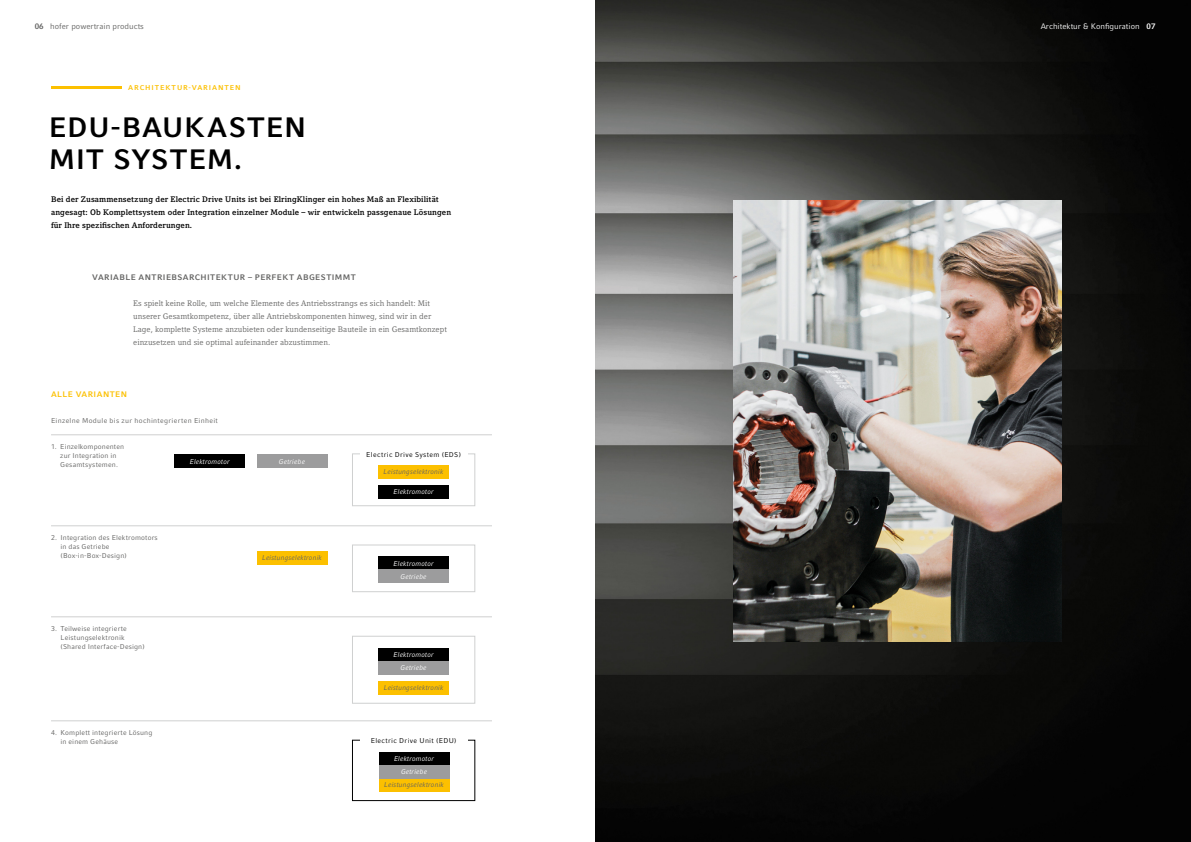
<style>
.page{position:relative;width:1191px;height:842px;background:#fff}
.page>*{position:absolute;margin:0;border:0;box-sizing:border-box;transform-origin:0 0}
.t1{font:700 28px/32px "Compatil Fact LT Pro";letter-spacing:.025em;color:#000}
.t2{font:8px/13px "Compatil Letter LT Pro";color:#626261}
.t3{font:700 8px/13px "Compatil Letter LT Pro";letter-spacing:.01em;color:#000}
.t4{font:700 8px "Compatil Fact LT Pro";letter-spacing:.055em;color:#626261}
.t5{font:8px "Compatil Fact LT Pro";color:#fff}
.t6{font:8px "Compatil Fact LT Pro";color:#626261}
.t7{font:700 8px "Compatil Fact LT Pro";letter-spacing:.06em;color:#fcc000}
.t8{font:7px/9px "Compatil Fact LT Pro";letter-spacing:.02em;color:#626261}
.t9{font:italic 7px/13px "Compatil Fact LT Pro";letter-spacing:.01em;color:#fff;text-align:center}
.t10{font:italic 7px "Compatil Fact LT Pro";letter-spacing:.01em;color:#626261}
.t11{font:7px "Compatil Fact LT Pro";letter-spacing:.045em;color:#000}
.t12{font:7px "Compatil Fact LT Pro";letter-spacing:.04em;color:#626261}
.t13{font:700 7px "Compatil Fact LT Pro";letter-spacing:.125em;color:#fcc000}
.s1{font-weight:700}
</style>
<div class="page">
<img style="left:595px;top:0;width:596px;height:842px">
<div style="left:352px;top:740px;width:123px;height:61px;border:1px solid #000"></div>
<hr style="left:51px;top:86px;width:71px;height:3px;background:#fcc000">
<hr style="left:51px;top:526px;width:441px;height:1px;background:#cfd0d0">
<hr style="left:51px;top:435px;width:441px;height:1px;background:#cfd0d0">
<hr style="left:51px;top:617px;width:441px;height:1px;background:#cfd0d0">
<hr style="left:51px;top:721px;width:441px;height:1px;background:#cfd0d0">
<div style="left:352px;top:453px;width:123px;height:53px;border:1px solid #cfd0d0"></div>
<div style="left:352px;top:636px;width:123px;height:68px;border:1px solid #cfd0d0"></div>
<div style="left:174px;top:454px;width:71px;height:13px;background:#000"></div>
<div style="left:257px;top:454px;width:70px;height:13px;background:#9c9c9d"></div>
<div style="left:360px;top:738px;width:107px;height:5px;background:#fff"></div>
<div style="left:379px;top:778px;width:70px;height:13px;background:#fcc000"></div>
<div style="left:379px;top:752px;width:70px;height:13px;background:#000"></div>
<div style="left:379px;top:765px;width:70px;height:13px;background:#9c9c9d"></div>
<div style="left:378px;top:485px;width:71px;height:13px;background:#000"></div>
<div style="left:378px;top:465px;width:71px;height:13px;background:#fcc000"></div>
<div style="left:360px;top:451px;width:107px;height:6px;background:#fff"></div>
<div style="left:378px;top:681px;width:71px;height:13px;background:#fcc000"></div>
<div style="left:378px;top:648px;width:71px;height:13px;background:#000"></div>
<div style="left:378px;top:661px;width:71px;height:13px;background:#9c9c9d"></div>
<div style="left:352px;top:544px;width:123px;height:48px;border:1px solid #cfd0d0"></div>
<div style="left:257px;top:551px;width:70px;height:13px;background:#fcc000"></div>
<div style="left:378px;top:557px;width:71px;height:13px;background:#000"></div>
<div style="left:378px;top:570px;width:71px;height:13px;background:#9c9c9d"></div>
<img style="left:734px;top:200px;width:327px;height:442px">
<p class="t6" style="left:35px;top:21px;width:111px"><span class="s1">06</span> hofer powertrain products</p>
<p class="t5" style="left:1040px;top:21px;width:116px">Architektur &amp; Konfiguration <span class="s1">07</span></p>
<p class="t13" style="left:128px;top:83px;width:114px">ARCHITEKTUR-VARIANTEN</p>
<h1 class="t1" style="left:49px;top:111px;width:259px">EDU-BAUKASTEN<br>MIT SYSTEM.</h1>
<p class="t3" style="left:51px;top:193px;width:402px">Bei der Zusammensetzung der Electric Drive Units ist bei ElringKlinger ein hohes Maß an Flexibilität angesagt: Ob Komplettsystem oder Integration einzelner Module – wir entwickeln passgenaue Lösungen für Ihre spezifischen Anforderungen.</p>
<p class="t4" style="left:92px;top:273px;width:265px">VARIABLE ANTRIEBSARCHITEKTUR – PERFEKT ABGESTIMMT</p>
<p class="t2" style="left:133px;top:297px;width:315px">Es spielt keine Rolle, um welche Elemente des Antriebsstrangs es sich handelt: Mit unserer Gesamtkompetenz, über alle Antriebskomponenten hinweg, sind wir in der Lage, komplette Systeme anzubieten oder kundenseitige Bauteile in ein Gesamtkonzept einzusetzen und sie optimal aufeinander abzustimmen.</p>
<p class="t7" style="left:51px;top:390px;width:78px">ALLE VARIANTEN</p>
<p class="t12" style="left:51px;top:417px;width:168px">Einzelne Module bis zur hochintegrierten Einheit</p>
<p class="t8" style="left:51px;top:442px;width:75px;text-align:center">1. Einzelkomponenten zur Integration in<br>Gesamtsystemen.</p>
<p class="t8" style="left:61px;top:533px;width:99px;text-indent:-9px">2. Integration des Elektromotors in das Getriebe (Box-in-Box-Design)</p>
<p class="t8" style="left:61px;top:624px;width:86px;text-indent:-10px">3. Teilweise integrierte<br>Leistungselektronik (Shared Interface-Design)</p>
<p class="t8" style="left:61px;top:728px;width:93px;text-indent:-10px">4. Komplett integrierte Lösung in einem Gehäuse</p>
<p class="t9" style="left:190px;top:455px;width:42px">Elektromotor</p>
<p class="t9" style="left:279px;top:455px;width:28px">Getriebe</p>
<p class="t10" style="left:262px;top:554px;width:61px">Leistungselektronik</p>
<p class="t11" style="left:366px;top:450px;width:96px">Electric Drive System (EDS)</p>
<p class="t10" style="left:384px;top:468px;width:61px">Leistungselektronik</p>
<p class="t9" style="left:394px;top:486px;width:42px">Elektromotor</p>
<p class="t9" style="left:394px;top:557px;width:42px">Elektromotor<br>Getriebe</p>
<p class="t9" style="left:394px;top:648px;width:42px">Elektromotor<br>Getriebe</p>
<p class="t10" style="left:384px;top:684px;width:61px">Leistungselektronik</p>
<p class="t11" style="left:371px;top:736px;width:87px">Electric Drive Unit (EDU)</p>
<p class="t10" style="left:384px;top:781px;width:61px">Leistungselektronik</p>
<p class="t9" style="left:394px;top:752px;width:42px">Elektromotor<br>Getriebe</p>
</div>
